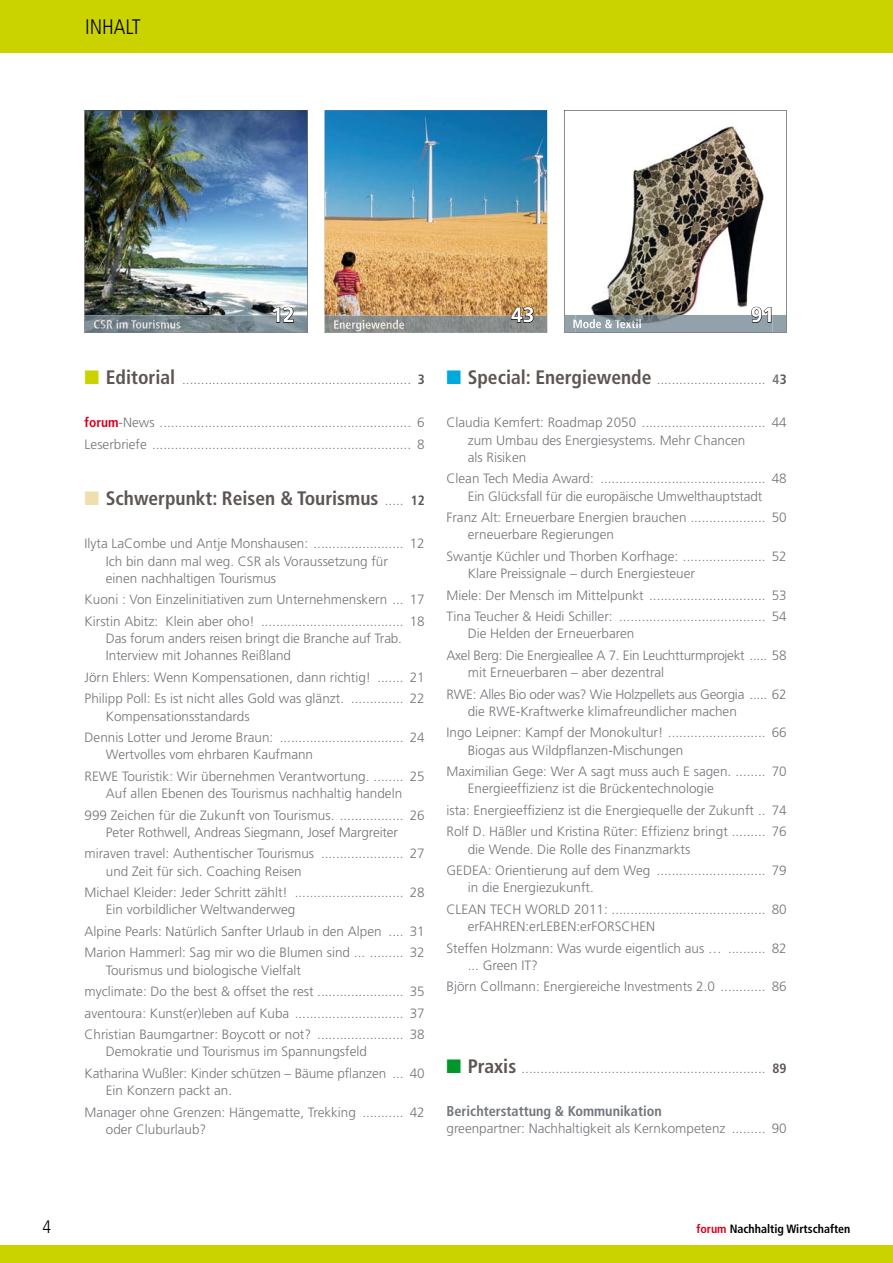
<style>
.page{position:relative;width:893px;height:1263px;background:#fff}
.page>*{position:absolute;margin:0;border:0;box-sizing:border-box;transform-origin:0 0}
.t1{font:300 condensed 21px "Frutiger";color:#000}
.t2{font:700 21px "Frutiger";color:#fff}
.t3{font:700 condensed 19.5px "Frutiger";color:#5d5553}
.t4{font:300 condensed 18px "Frutiger";color:#000}
.t5{font:700 condensed 14.25px "Frutiger";color:#73767b}
.t6{font:300 13.5px/21.5px "Frutiger";color:#73767b}
.t7{font:300 13.5px/21.5px "Frutiger";letter-spacing:-.02em;color:#73767b}
.t8{font:700 condensed 12px "Frutiger";color:#000}
.s1{color:#cad300}
.s2{font-weight:700;font-stretch:condensed;font-size:19.5px;color:#5d5553}
.s3{font-weight:700;font-stretch:condensed;color:#5d5553}
.s4{font-weight:700;font-stretch:condensed;color:#da001f}
.s5{color:#efdfaf}
.s6{font-weight:300;font-stretch:normal;font-size:13.5px;color:#73767b}
.s7{font-size:13.5px}
.s8{color:#00a9dc}
.s9{font-weight:700;font-stretch:condensed}
.s10{color:#009729}
.s11{color:#da001f}
</style>
<div class="page">
<div style="left:0;top:0;width:893px;height:53px;background:#cad300"></div>
<div style="left:0;top:1246px;width:893px;height:17px;background:#cad300"></div>
<img style="left:85px;top:110px;width:223px;height:205px">
<svg style="left:307px;top:315px;width:1px;height:18px"></svg>
<img style="left:85px;top:315px;width:222px;height:18px">
<img style="left:94px;top:320px;width:87px;height:9px">
<svg style="left:272px;top:307px;width:22px;height:16px"></svg>
<img style="left:325px;top:110px;width:222px;height:197px">
<img style="left:325px;top:307px;width:222px;height:26px">
<svg style="left:564px;top:110px;width:223px;height:197px"></svg>
<svg style="left:564px;top:307px;width:223px;height:25px"></svg>
<h1 class="t1" style="left:85px;top:15px;width:57px">iNHalt</h1>
<h1 class="t2" style="left:271px;top:303px;width:25px">12</h1>
<h1 class="t2" style="left:511px;top:303px;width:25px">43</h1>
<h1 class="t2" style="left:751px;top:303px;width:25px">91</h1>
<p class="t6" style="left:85px;top:369px;width:342px"><span class="s1">■</span> <span class="s2">Editorial</span> ............................................................. <span class="s3">3</span></p>
<p class="t6" style="left:85px;top:412px;width:342px"><span class="s4">forum</span>-News ................................................................... 6<br>Leserbriefe ..................................................................... 8</p>
<h2 class="t3" style="left:85px;top:487px;width:342px"><span class="s5">■</span> Schwerpunkt: Reisen &amp; Tourismus <span class="s6">.....</span> <span class="s7">12</span></h2>
<p class="t6" style="left:106px;top:535px;width:320px;line-height:17.2px;text-indent:-21px">Ilyta LaCombe und Antje Monshausen: ........................ 12<br>Ich bin dann mal weg. CSR als Voraussetzung für<br>einen nachhaltigen Tourismus</p>
<p class="t6" style="left:85px;top:589px;width:342px">Kuoni : Von Einzelinitiativen zum Unternehmenskern ... 17<br>Kirstin Abitz: Klein aber oho! ...................................... 18</p>
<p class="t6" style="left:106px;top:630px;width:298px;line-height:17.2px">Das forum anders reisen bringt die Branche auf Trab.<br>Interview mit Johannes Reißland</p>
<p class="t6" style="left:85px;top:667px;width:342px">Jörn Ehlers: Wenn Kompensationen, dann richtig! ....... 21<br>Philipp Poll: Es ist nicht alles Gold was glänzt. .............. 22</p>
<p class="t6" style="left:85px;top:705px;width:342px;text-indent:21px">Kompensationsstandards<br>Dennis Lotter und Jerome Braun: ................................. 24</p>
<p class="t6" style="left:85px;top:744px;width:342px;text-indent:21px">Wertvolles vom ehrbaren Kaufmann<br>REWE Touristik: Wir übernehmen Verantwortung. ........ 25</p>
<p class="t6" style="left:85px;top:783px;width:342px;text-align:center">Auf allen Ebenen des Tourismus nachhaltig handeln<br>999 Zeichen für die Zukunft von Tourismus. ................. 26</p>
<p class="t6" style="left:85px;top:822px;width:342px;text-align:center">Peter Rothwell, Andreas Siegmann, Josef Margreiter miraven travel: Authentischer Tourismus ...................... 27</p>
<p class="t6" style="left:85px;top:860px;width:342px;text-indent:21px">und Zeit für sich. Coaching Reisen<br>Michael Kleider: Jeder Schritt zählt! ............................. 28</p>
<p class="t6" style="left:85px;top:899px;width:342px;text-indent:21px">Ein vorbildlicher Weltwanderweg<br>Alpine Pearls: Natürlich Sanfter Urlaub in den Alpen .... 31<br>Marion Hammerl: Sag mir wo die Blumen sind ... ......... 32</p>
<p class="t6" style="left:85px;top:959px;width:342px;text-indent:21px">Tourismus und biologische Vielfalt<br>myclimate: Do the best &amp; offset the rest ....................... 35 aventoura: Kunst(er)leben auf Kuba ............................. 37<br>Christian Baumgartner: Boycott or not? ....................... 38</p>
<p class="t6" style="left:85px;top:1041px;width:342px;text-indent:21px">Demokratie und Tourismus im Spannungsfeld<br>Katharina Wußler: Kinder schützen – Bäume pflanzen ... 40</p>
<p class="t6" style="left:85px;top:1080px;width:342px;text-indent:21px">Ein Konzern packt an.<br>Manager ohne Grenzen: Hängematte, Trekking ........... 42</p>
<p class="t6" style="left:106px;top:1119px;width:102px">oder Cluburlaub?</p>
<p class="t6" style="left:446px;top:369px;width:342px"><span class="s8">■</span> <span class="s2">Special: Energiewende</span> ............................. <span class="s9">4</span><span class="s3">3</span></p>
<p class="t6" style="left:468px;top:414px;width:320px;line-height:17.2px;text-indent:-21px">Claudia Kemfert: Roadmap 2050 ................................. 44 zum Umbau des Energiesystems. Mehr Chancen<br>als Risiken</p>
<p class="t6" style="left:446px;top:470px;width:342px;line-height:17.2px;text-align:center">Clean Tech Media Award: ............................................ 48<br>Ein Glücksfall für die europäische Umwelthauptstadt</p>
<p class="t6" style="left:468px;top:509px;width:320px;line-height:17.2px;text-indent:-21px">Franz Alt: Erneuerbare Energien brauchen .................... 50 erneuerbare Regierungen</p>
<p class="t6" style="left:468px;top:548px;width:320px;line-height:17.2px;text-indent:-21px">Swantje Küchler und Thorben Korfhage: ...................... 52<br>Klare Preissignale – durch Energiesteuer</p>
<p class="t6" style="left:446px;top:584px;width:342px">Miele: Der Mensch im Mittelpunkt ............................... 53<br>Tina Teucher &amp; Heidi Schiller: ....................................... 54</p>
<p class="t7" style="left:446px;top:623px;width:342px;text-indent:21px">Die Helden der Erneuerbaren<br>Axel Berg: Die Energieallee A 7. Ein Leuchtturmprojekt ..... 58</p>
<p class="t7" style="left:446px;top:662px;width:342px;text-indent:21px">mit Erneuerbaren – aber dezentral<br>RWE: Alles Bio oder was? Wie Holzpellets aus Georgia ..... 62</p>
<p class="t6" style="left:446px;top:701px;width:342px;text-indent:21px">die RWE-Kraftwerke klimafreundlicher machen<br>Ingo Leipner: Kampf der Monokultur! .......................... 66</p>
<p class="t6" style="left:446px;top:739px;width:342px;text-indent:21px">Biogas aus Wildpflanzen-Mischungen<br>Maximilian Gege: Wer A sagt muss auch E sagen. ........ 70</p>
<p class="t6" style="left:446px;top:778px;width:342px;text-indent:21px">Energieeffizienz ist die Brückentechnologie<br>ista: Energieeffizienz ist die Energiequelle der Zukunft .. 74<br>Rolf D. Häßler und Kristina Rüter: Effizienz bringt ......... 76</p>
<p class="t6" style="left:446px;top:838px;width:342px;text-indent:21px">die Wende. Die Rolle des Finanzmarkts<br>GEDEA: Orientierung auf dem Weg ............................. 79</p>
<p class="t6" style="left:446px;top:877px;width:342px;text-indent:21px">in die Energiezukunft.<br>CLEAN TECH WORLD 2011: ......................................... 80</p>
<p class="t6" style="left:446px;top:916px;width:342px;text-indent:21px">erFAHREN:erLEBEN:erFORSCHEN<br>Steffen Holzmann: Was wurde eigentlich aus … .......... 82</p>
<p class="t6" style="left:446px;top:955px;width:342px;text-indent:21px">... Green IT?<br>Björn Collmann: Energiereiche Investments 2.0 ............ 86</p>
<p class="t6" style="left:446px;top:1058px;width:342px"><span class="s10">■</span> <span class="s2">Praxis</span> ................................................................. <span class="s3">89</span></p>
<p class="t5" style="left:446px;top:1103px;width:217px">Berichterstattung &amp; Kommunikation</p>
<p class="t6" style="left:446px;top:1118px;width:342px">greenpartner: Nachhaltigkeit als Kernkompetenz ......... 90</p>
<h3 class="t4" style="left:43px;top:1216px;width:10px">4</h3>
<p class="t8" style="left:696px;top:1222px;width:156px"><span class="s11">forum</span> Nachhaltig Wirtschaften</p>
</div>
